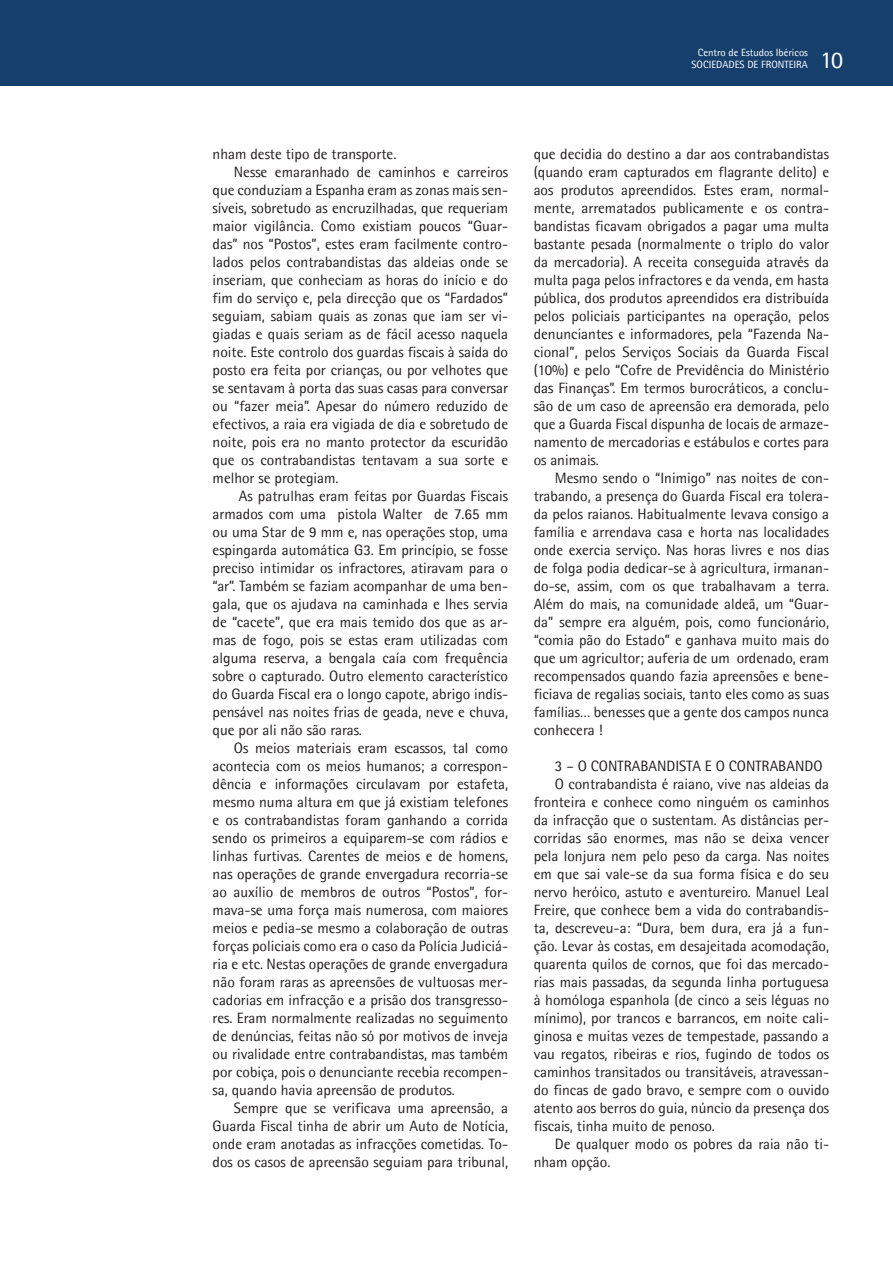
<style>
.page{position:relative;width:893px;height:1263px;background:#fff}
.page>*{position:absolute;margin:0;border:0;box-sizing:border-box;transform-origin:0 0}
.t1{font:24px "Agfa Rotis Semisans";color:#fff}
.t2{font:15px/18px "Agfa Rotis Semisans";color:#231f20;text-align:justify}
.t3{font:10.5px/12.6px "Agfa Rotis Semisans";color:#fff;text-align:center}
</style>
<div class="page">
<div style="left:0;top:0;width:893px;height:85px;background:#163f6d"></div>
<p class="t3" style="left:691px;top:46px;width:118px">Centro de Estudos Ibéricos<br>Sociedades de Frontei ra</p>
<h1 class="t1" style="left:820px;top:46px;width:25px">1 0</h1>
<p class="t2" style="left:213px;top:145px;width:185px">nham deste tipo de transporte.</p>
<p class="t2" style="left:234px;top:163px;width:276px">Nesse emaranhado de caminhos e carreiros</p>
<p class="t2" style="left:213px;top:181px;width:297px">que conduziam a Espanha eram as zonas mais sen-</p>
<p class="t2" style="left:213px;top:199px;width:297px">síveis, sobretudo as encruzilhadas, que requeriam</p>
<p class="t2" style="left:213px;top:217px;width:297px">maior vigilância. Como existiam poucos “Guar-</p>
<p class="t2" style="left:213px;top:235px;width:297px">das” nos “Postos”, estes eram facilmente contro-</p>
<p class="t2" style="left:213px;top:253px;width:297px">lados pelos contrabandistas das aldeias onde se</p>
<p class="t2" style="left:213px;top:271px;width:297px">inseriam, que conheciam as horas do início e do</p>
<p class="t2" style="left:213px;top:289px;width:297px">fim do serviço e, pela direcção que os “Fardados”</p>
<p class="t2" style="left:213px;top:307px;width:297px">seguiam, sabiam quais as zonas que iam ser vi-</p>
<p class="t2" style="left:213px;top:325px;width:297px">giadas e quais seriam as de fácil acesso naquela</p>
<p class="t2" style="left:213px;top:343px;width:297px">noite. Este controlo dos guardas fiscais à saída do</p>
<p class="t2" style="left:213px;top:361px;width:297px">posto era feita por crianças, ou por velhotes que</p>
<p class="t2" style="left:213px;top:379px;width:297px">se sentavam à porta das suas casas para conversar</p>
<p class="t2" style="left:213px;top:397px;width:297px">ou “fazer meia”. Apesar do número reduzido de</p>
<p class="t2" style="left:213px;top:415px;width:297px">efectivos, a raia era vigiada de dia e sobretudo de</p>
<p class="t2" style="left:213px;top:433px;width:297px">noite, pois era no manto protector da escuridão</p>
<p class="t2" style="left:213px;top:451px;width:297px">que os contrabandistas tentavam a sua sorte e</p>
<p class="t2" style="left:213px;top:469px;width:128px">melhor se protegiam.</p>
<p class="t2" style="left:239px;top:487px;width:271px">As patrulhas eram feitas por Guardas Fiscais</p>
<p class="t2" style="left:213px;top:505px;width:297px">armados com uma pistola Walter de 7.65 mm</p>
<p class="t2" style="left:213px;top:523px;width:297px">ou uma Star de 9 mm e, nas operações stop, uma</p>
<p class="t2" style="left:213px;top:541px;width:297px">espingarda automática G3. Em princípio, se fosse</p>
<p class="t2" style="left:213px;top:559px;width:297px">preciso intimidar os infractores, atiravam para o</p>
<p class="t2" style="left:213px;top:577px;width:297px">“ar”. Também se faziam acompanhar de uma ben-</p>
<p class="t2" style="left:213px;top:595px;width:297px">gala, que os ajudava na caminhada e lhes servia</p>
<p class="t2" style="left:213px;top:613px;width:297px">de “cacete”, que era mais temido dos que as ar-</p>
<p class="t2" style="left:213px;top:631px;width:297px">mas de fogo, pois se estas eram utilizadas com</p>
<p class="t2" style="left:213px;top:649px;width:297px">alguma reserva, a bengala caía com frequência</p>
<p class="t2" style="left:213px;top:667px;width:297px">sobre o capturado. Outro elemento característico</p>
<p class="t2" style="left:213px;top:685px;width:297px">do Guarda Fiscal era o longo capote, abrigo indis-</p>
<p class="t2" style="left:213px;top:703px;width:297px">pensável nas noites frias de geada, neve e chuva,</p>
<p class="t2" style="left:213px;top:721px;width:151px">que por ali não são raras.</p>
<p class="t2" style="left:234px;top:739px;width:276px">Os meios materiais eram escassos, tal como</p>
<p class="t2" style="left:213px;top:757px;width:297px">acontecia com os meios humanos; a correspon-</p>
<p class="t2" style="left:213px;top:775px;width:297px">dência e informações circulavam por estafeta,</p>
<p class="t2" style="left:213px;top:793px;width:297px">mesmo numa altura em que já existiam telefones</p>
<p class="t2" style="left:213px;top:811px;width:297px">e os contrabandistas foram ganhando a corrida</p>
<p class="t2" style="left:213px;top:829px;width:297px">sendo os primeiros a equiparem-se com rádios e</p>
<p class="t2" style="left:213px;top:847px;width:297px">linhas furtivas. Carentes de meios e de homens,</p>
<p class="t2" style="left:213px;top:865px;width:297px">nas operações de grande envergadura recorria-se</p>
<p class="t2" style="left:213px;top:883px;width:297px">ao auxílio de membros de outros “Postos”, for-</p>
<p class="t2" style="left:213px;top:901px;width:297px">mava-se uma força mais numerosa, com maiores</p>
<p class="t2" style="left:213px;top:919px;width:297px">meios e pedia-se mesmo a colaboração de outras</p>
<p class="t2" style="left:213px;top:937px;width:297px">forças policiais como era o caso da Polícia Judiciá-</p>
<p class="t2" style="left:213px;top:955px;width:297px">ria e etc. Nestas operações de grande envergadura</p>
<p class="t2" style="left:213px;top:973px;width:297px">não foram raras as apreensões de vultuosas mer-</p>
<p class="t2" style="left:213px;top:991px;width:297px">cadorias em infracção e a prisão dos transgresso-</p>
<p class="t2" style="left:213px;top:1009px;width:297px">res. Eram normalmente realizadas no seguimento</p>
<p class="t2" style="left:213px;top:1027px;width:297px">de denúncias, feitas não só por motivos de inveja</p>
<p class="t2" style="left:213px;top:1045px;width:297px">ou rivalidade entre contrabandistas, mas também</p>
<p class="t2" style="left:213px;top:1063px;width:297px">por cobiça, pois o denunciante recebia recompen-</p>
<p class="t2" style="left:213px;top:1081px;width:244px">sa, quando havia apreensão de produtos.</p>
<p class="t2" style="left:234px;top:1099px;width:276px">Sempre que se verificava uma apreensão, a</p>
<p class="t2" style="left:213px;top:1117px;width:297px">Guarda Fiscal tinha de abrir um Auto de Notícia,</p>
<p class="t2" style="left:213px;top:1135px;width:297px">onde eram anotadas as infracções cometidas. To-</p>
<p class="t2" style="left:213px;top:1153px;width:297px">dos os casos de apreensão seguiam para tribunal,</p>
<p class="t2" style="left:534px;top:145px;width:297px">que decidia do destino a dar aos contrabandistas (quando eram capturados em flagrante delito) e aos produtos apreendidos. Estes eram, normal&shy;mente, arrematados publicamente e os contra&shy;bandistas ficavam obrigados a pagar uma multa bastante pesada (normalmente o triplo do valor da mercadoria). A receita conseguida através da multa paga pelos infractores e da venda, em hasta pública, dos produtos apreendidos era distribuída pelos policiais participantes na operação, pelos denunciantes e informadores, pela “Fazenda Na&shy;cional”, pelos Serviços Sociais da Guarda Fiscal (1 0%) e pelo “Cofre de Previdência do Ministério das Finanças”. Em termos burocráticos, a conclu&shy;são de um caso de apreensão era demorada, pelo que a Guarda Fiscal dispunha de locais de armaze&shy;namento de mercadorias e estábulos e cortes para os animais.</p>
<p class="t2" style="left:534px;top:469px;width:297px;text-indent:21px">Mesmo sendo o “Inimigo” nas noites de con&shy;trabando, a presença do Guarda Fiscal era tolera&shy;da pelos raianos. Habitualmente levava consigo a família e arrendava casa e horta nas localidades onde exercia serviço. Nas horas livres e nos dias de folga podia dedicar-se à agricultura, irmanan&shy;do-se, assim, com os que trabalhavam a terra.<br>Além do mais, na comunidade aldeã, um “Guar&shy;da” sempre era alguém, pois, como funcionário, “comia pão do Estado” e ganhava muito mais do que um agricultor; auferia de um ordenado, eram recompensados quando fazia apreensões e bene&shy;ficiava de regalias sociais, tanto eles como as suas famílias… benesses que a gente dos campos nunca conhecera !</p>
<p class="t2" style="left:555px;top:757px;width:269px">3 – O contrabandista e o contrabando</p>
<p class="t2" style="left:555px;top:775px;width:276px">O contrabandista é raiano, vive nas aldeias da</p>
<p class="t2" style="left:534px;top:793px;width:297px">fronteira e conhece como ninguém os caminhos</p>
<p class="t2" style="left:534px;top:811px;width:297px">da infracção que o sustentam. As distâncias per-</p>
<p class="t2" style="left:534px;top:829px;width:297px">corridas são enormes, mas não se deixa vencer</p>
<p class="t2" style="left:534px;top:847px;width:297px">pela lonjura nem pelo peso da carga. Nas noites</p>
<p class="t2" style="left:534px;top:865px;width:297px">em que sai vale-se da sua forma física e do seu</p>
<p class="t2" style="left:534px;top:883px;width:297px">nervo heróico, astuto e aventureiro. Manuel Leal</p>
<p class="t2" style="left:534px;top:901px;width:297px">Freire, que conhece bem a vida do contrabandis-</p>
<p class="t2" style="left:534px;top:919px;width:297px">ta, descreveu-a: “Dura, bem dura, era já a fun-</p>
<p class="t2" style="left:534px;top:937px;width:297px">ção. Levar às costas, em desajeitada acomodação,</p>
<p class="t2" style="left:534px;top:955px;width:297px">quarenta quilos de cornos, que foi das mercado-</p>
<p class="t2" style="left:534px;top:973px;width:297px">rias mais passadas, da segunda linha portuguesa</p>
<p class="t2" style="left:534px;top:991px;width:297px">à homóloga espanhola (de cinco a seis léguas no</p>
<p class="t2" style="left:534px;top:1009px;width:297px">mínimo), por trancos e barrancos, em noite cali-</p>
<p class="t2" style="left:534px;top:1027px;width:297px">ginosa e muitas vezes de tempestade, passando a</p>
<p class="t2" style="left:534px;top:1045px;width:297px">vau regatos, ribeiras e rios, fugindo de todos os</p>
<p class="t2" style="left:534px;top:1063px;width:297px">caminhos transitados ou transitáveis, atravessan-</p>
<p class="t2" style="left:534px;top:1081px;width:297px">do fincas de gado bravo, e sempre com o ouvido</p>
<p class="t2" style="left:534px;top:1099px;width:297px">atento aos berros do guia, núncio da presença dos</p>
<p class="t2" style="left:534px;top:1117px;width:183px">fiscais, tinha muito de penoso.</p>
<p class="t2" style="left:555px;top:1135px;width:276px">De qualquer modo os pobres da raia não ti-</p>
<p class="t2" style="left:534px;top:1153px;width:78px">nham opção.</p>
</div>
